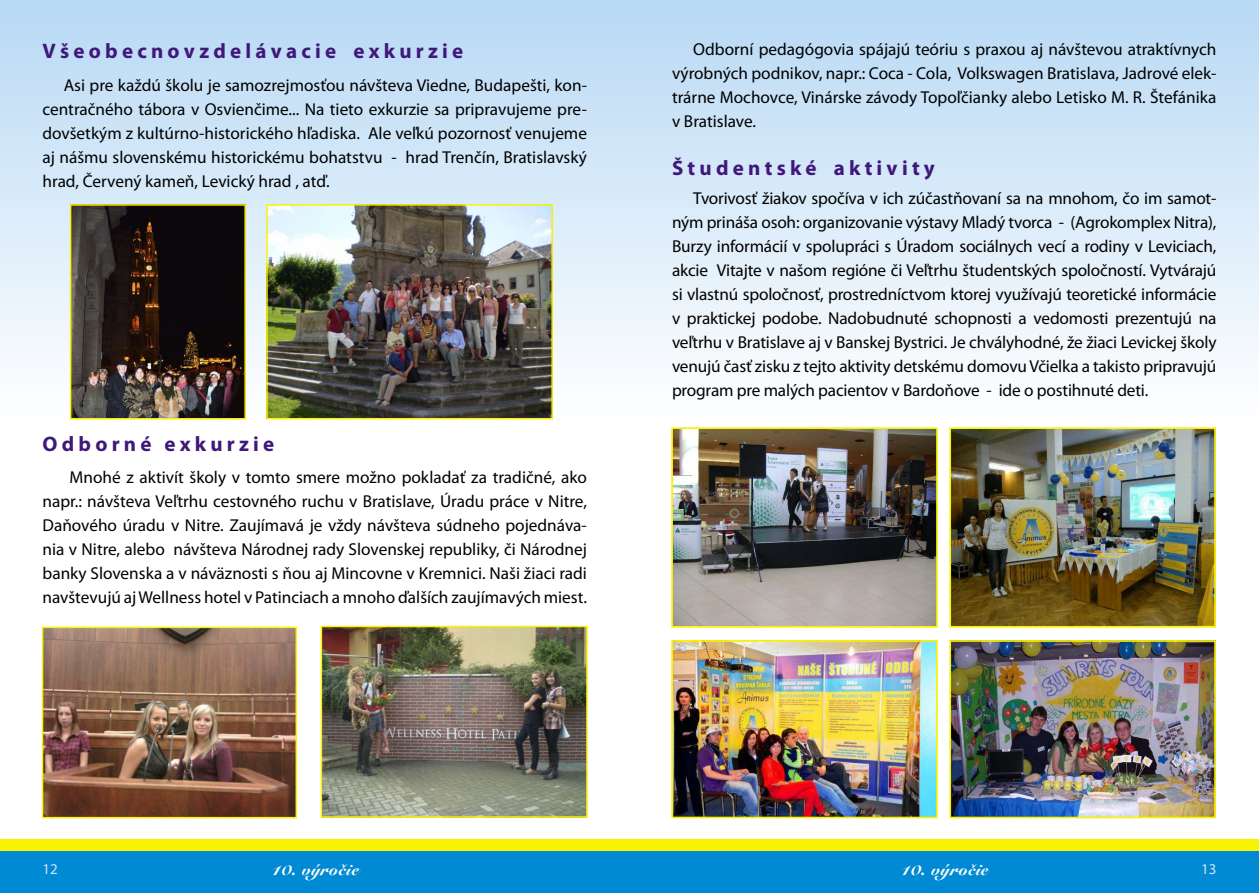
<style>
.page{position:relative;width:1259px;height:893px;background:#fff}
.page>*{position:absolute;margin:0;border:0;box-sizing:border-box;transform-origin:0 0}
.t1{font:700 21px "Myriad Pro";color:#40187a}
.t2{font:18px "Snell Blk AT";color:#fff}
.t3{font:17.25px/24px "Myriad Pro";color:#000;text-align:justify}
.t4{font:15px "Myriad Pro";color:#cfe5f8}
</style>
<div class="page">
<div style="left:0;top:839px;width:629px;height:54px;background:#f9f200"></div>
<div style="left:0;top:851px;width:629px;height:42px;background:#008ad3"></div>
<div style="left:0;top:0;width:629px;height:434px;background:linear-gradient(to bottom,#b7d9f4,#fff)"></div>
<div style="left:629px;top:839px;width:630px;height:54px;background:#f9f200"></div>
<div style="left:629px;top:851px;width:630px;height:42px;background:#008ad3"></div>
<div style="left:629px;top:0;width:630px;height:434px;background:linear-gradient(to bottom,#b7d9f4,#fff)"></div>
<img style="left:73px;top:207px;width:170px;height:209px">
<div style="left:70px;top:204px;width:176px;height:215px;border:2px solid #f9f200"></div>
<img style="left:269px;top:207px;width:281px;height:209px">
<div style="left:266px;top:204px;width:287px;height:215px;border:2px solid #f9f200"></div>
<img style="left:45px;top:630px;width:249px;height:185px">
<div style="left:42px;top:627px;width:255px;height:191px;border:2px solid #f9f200"></div>
<img style="left:324px;top:629px;width:261px;height:186px">
<div style="left:321px;top:626px;width:267px;height:192px;border:2px solid #f9f200"></div>
<img style="left:674px;top:430px;width:261px;height:195px">
<div style="left:671px;top:427px;width:267px;height:201px;border:2px solid #f9f200"></div>
<img style="left:952px;top:430px;width:261px;height:195px">
<div style="left:949px;top:427px;width:267px;height:201px;border:2px solid #f9f200"></div>
<img style="left:674px;top:643px;width:261px;height:172px">
<div style="left:671px;top:640px;width:267px;height:178px;border:2px solid #f9f200"></div>
<img style="left:952px;top:643px;width:261px;height:172px">
<div style="left:949px;top:640px;width:267px;height:178px;border:2px solid #f9f200"></div>
<p class="t1" style="left:43px;top:38px;width:422px">V š e o b e c n o v z d e l á v a c i e e x k u r z i e</p>
<p class="t3" style="left:43px;top:73px;width:546px;text-indent:21px">Asi pre každú školu je samozrejmosťou návšteva Viedne, Budapešti, kon&shy;centračného tábora v Osvienčime... Na tieto exkurzie sa pripravujeme pre&shy;dovšetkým z kultúrno-historického hľadiska. Ale veľkú pozornosť venujeme aj nášmu slovenskému historickému bohatstvu - hrad Trenčín, Bratislavský hrad, Červený kameň, Levický hrad , atď.</p>
<p class="t1" style="left:43px;top:430px;width:233px">O d b o r n é e x k u r z i e</p>
<p class="t3" style="left:43px;top:465px;width:546px;text-indent:27px">Mnohé z aktivít školy v tomto smere možno pokladať za tradičné, ako napr.: návšteva Veľtrhu cestovného ruchu v Bratislave, Úradu práce v Nitre, Daňového úradu v Nitre. Zaujímavá je vždy návšteva súdneho pojednáva&shy;nia v Nitre, alebo návšteva Národnej rady Slovenskej republiky, či Národnej banky Slovenska a v náväznosti s ňou aj Mincovne v Kremnici. Naši žiaci radi navštevujú aj Wellness hotel v Patinciach a mnoho ďalších zaujímavých miest.</p>
<p class="t3" style="left:672px;top:37px;width:546px;text-indent:21px">Odborní pedagógovia spájajú teóriu s praxou aj návštevou atraktívnych výrobných podnikov, napr.: Coca - Cola, Volkswagen Bratislava, Jadrové elek&shy;trárne Mochovce, Vinárske závody Topoľčianky alebo Letisko M. R. Štefánika v Bratislave.</p>
<p class="t1" style="left:672px;top:155px;width:264px">Š t u d e n t s k é a k t i v i t y</p>
<p class="t3" style="left:672px;top:186px;width:546px;text-indent:21px">Tvorivosť žiakov spočíva v ich zúčastňovaní sa na mnohom, čo im samot&shy;ným prináša osoh: organizovanie výstavy Mladý tvorca - (Agrokomplex Nitra), Burzy informácií v spolupráci s Úradom sociálnych vecí a rodiny v Leviciach, akcie Vitajte v našom regióne či Veľtrhu študentských spoločností. Vytvárajú si vlastnú spoločnosť, prostredníctvom ktorej využívajú teoretické informácie v praktickej podobe. Nadobudnuté schopnosti a vedomosti prezentujú na veľtrhu v Bratislave aj v Banskej Bystrici. Je chvályhodné, že žiaci Levickej školy venujú časť zisku z tejto aktivity detskému domovu Včielka a takisto pripravujú program pre malých pacientov v Bardoňove - ide o postihnuté deti.</p>
<p class="t4" style="left:43px;top:860px;width:17px">12</p>
<p class="t2" style="left:270px;top:859px;width:90px">10. výročie</p>
<p class="t2" style="left:900px;top:859px;width:90px">10. výročie</p>
<p class="t4" style="left:1201px;top:860px;width:17px">13</p>
</div>
